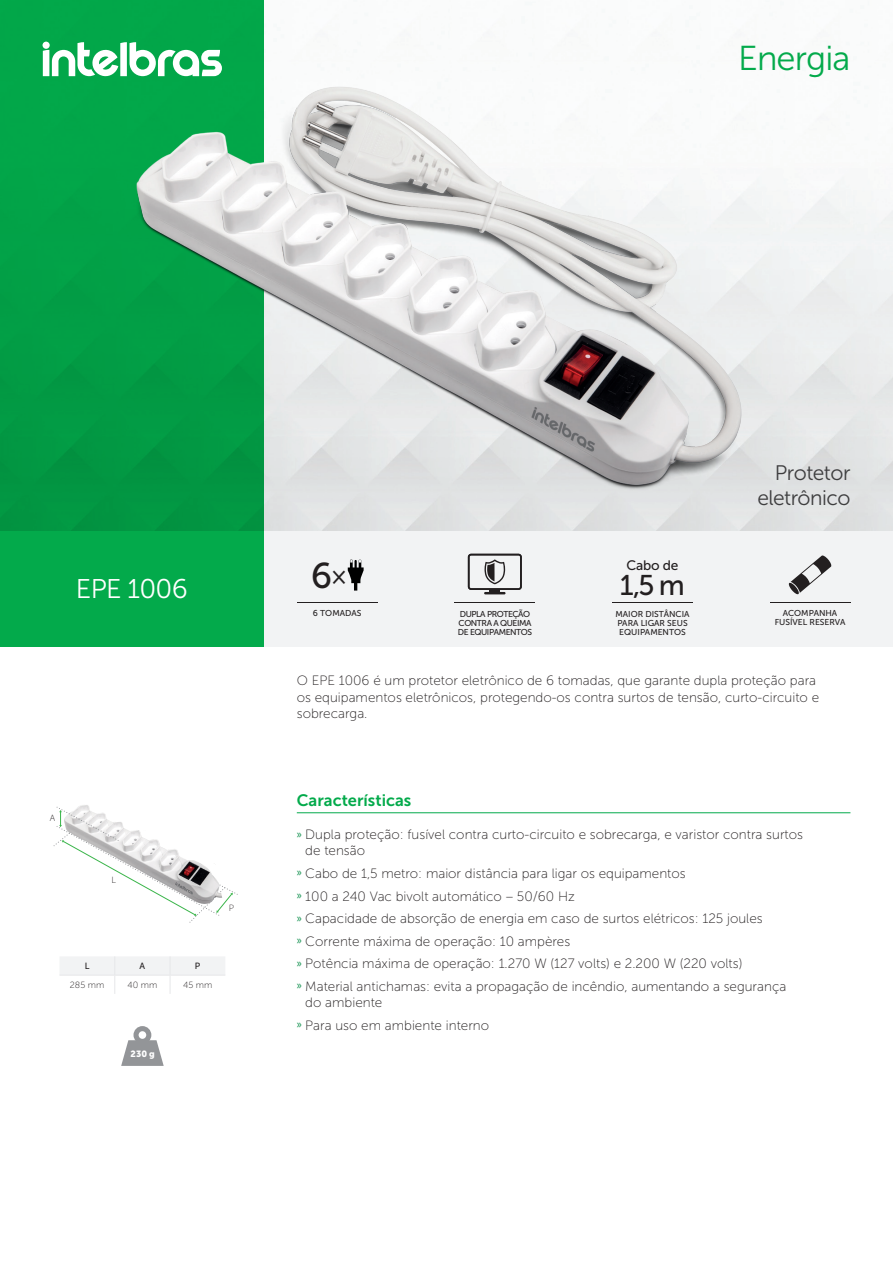
<style>
.page{position:relative;width:893px;height:1263px;background:#fff}
.page>*{position:absolute;margin:0;border:0;box-sizing:border-box;transform-origin:0 0}
.t1{font:35.85px "Museo Sans 500";color:#231f20}
.Nome_da_Família{font:34.5px "Museo Sans 300";letter-spacing:-.025em;color:#03aa4b}
.t2{font:28.5px "Museo Sans 500";color:#231f20}
.Nome_do_Produto{font:27px "Museo Sans 300";letter-spacing:-.025em;color:#fff}
.Descrição_do_Produto{font:21px "Museo Sans 300";letter-spacing:-.025em;color:#3e3e3f}
.Título{font:16.5px "Museo Sans 700";color:#03aa4b}
.t3{font:13.65px "Museo Sans 500";letter-spacing:-.015em;color:#231f20}
.Texto{font:13.5px/16.5px "Museo Sans 100";color:#231f20}
.Medidas{font:9px "Museo Sans 100";letter-spacing:.015em;color:#231f20}
.Peso{font:9px "Museo Sans 900";color:#fff}
.Medidas_Título{font:9px "Museo Sans 500";color:#231f20}
.t4{font:8.55px/9.1px "Museo Sans 500";color:#231f20;text-align:center}
.t5{font:8.55px/9.1px "Museo Sans 500";letter-spacing:-.05em;color:#231f20}
.s1{font-size:23.55px}
.s2{font-family:"Myriad Pro";font-size:12px;color:#078c47}
</style>
<div class="page">
<div style="left:0;top:0;width:264px;height:592px;background:#02a147"></div>
<div style="left:263px;top:532px;width:630px;height:115px;background:#f2f3f4"></div>
<div style="left:0;top:532px;width:264px;height:115px;background:#03aa4b"></div>
<svg style="left:43px;top:42px;width:179px;height:35px"></svg>
<hr style="left:297px;top:812px;width:553px;height:1px;background:#03aa4b">
<svg style="left:60px;top:956px;width:165px;height:38px"></svg>
<svg style="left:54px;top:807px;width:184px;height:116px"></svg>
<svg style="left:121px;top:1026px;width:43px;height:40px"></svg>
<hr style="left:770px;top:602px;width:80px;height:1px;background:#231f20">
<svg style="left:788px;top:555px;width:44px;height:40px"></svg>
<hr style="left:612px;top:602px;width:81px;height:1px;background:#231f20">
<hr style="left:297px;top:602px;width:81px;height:1px;background:#231f20">
<svg style="left:348px;top:559px;width:16px;height:31px"></svg>
<img style="left:134px;top:86px;width:625px;height:419px">
<hr style="left:454px;top:602px;width:81px;height:1px;background:#231f20">
<hr style="left:484px;top:592px;width:21px;height:2px;background:#231f20">
<svg style="left:468px;top:554px;width:54px;height:38px"></svg>
<p class="Nome_da_Família" style="left:738px;top:39px;width:114px">Energia</p>
<p class="Nome_do_Produto" style="left:76px;top:574px;width:113px">EPE 1006</p>
<p class="Medidas" style="left:50px;top:813px;width:7px">A</p>
<p class="Medidas" style="left:112px;top:875px;width:6px">L</p>
<p class="Medidas" style="left:229px;top:903px;width:7px">P</p>
<p class="Medidas_Título" style="left:85px;top:961px;width:6px">L</p>
<p class="Medidas_Título" style="left:140px;top:961px;width:7px">A</p>
<p class="Medidas_Título" style="left:195px;top:961px;width:7px">P</p>
<p class="Medidas" style="left:70px;top:980px;width:36px">285 mm</p>
<p class="Medidas" style="left:127px;top:980px;width:32px">40 mm</p>
<p class="Medidas" style="left:183px;top:980px;width:31px">45 mm</p>
<p class="Peso" style="left:131px;top:1048px;width:26px">230 g</p>
<p class="t1" style="left:311px;top:556px;width:37px">6<span class="s1">×</span></p>
<p class="t4" style="left:313px;top:609px;width:50px">6 TOMADAS</p>
<p class="t5" style="left:458px;top:609px;width:76px">DUPLA PROTEÇÃO<br>CONTRA A QUEIMA<br>DE EQUIPAMENTOS</p>
<p class="t3" style="left:626px;top:557px;width:53px">Cabo de</p>
<p class="t2" style="left:620px;top:569px;width:66px">1,5 m</p>
<p class="t4" style="left:615px;top:609px;width:76px;text-align:left">MAIOR DISTÂNCIA<br>PARA LIGAR SEUS<br>EQUIPAMENTOS</p>
<p class="Descrição_do_Produto" style="left:775px;top:461px;width:77px">Protetor</p>
<p class="Descrição_do_Produto" style="left:757px;top:486px;width:95px">eletrônico</p>
<p class="t4" style="left:775px;top:609px;width:72px">ACOMPANHA<br>FUSÍVEL RESERVA</p>
<p class="Texto" style="left:297px;top:673px;width:524px">O EPE 1006 é um protetor eletrônico de 6 tomadas, que garante dupla proteção para os equipamentos eletrônicos, protegendo-os contra surtos de tensão, curto-circuito e sobrecarga.</p>
<p class="Título" style="left:297px;top:791px;width:116px">Características</p>
<p class="Texto" style="left:305px;top:827px;width:499px;text-indent:-9px"><span class="s2">»</span> Dupla proteção: fusível contra curto-circuito e sobrecarga, e varistor contra surtos de tensão</p>
<p class="Texto" style="left:297px;top:865px;width:390px"><span class="s2">»</span> Cabo de 1,5 metro: maior distância para ligar os equipamentos</p>
<p class="Texto" style="left:297px;top:888px;width:280px"><span class="s2">»</span> 100 a 240 Vac bivolt automático – 50/60 Hz</p>
<p class="Texto" style="left:297px;top:910px;width:467px"><span class="s2">»</span> Capacidade de absorção de energia em caso de surtos elétricos: 125 joules</p>
<p class="Texto" style="left:297px;top:933px;width:275px"><span class="s2">»</span> Corrente máxima de operação: 10 ampères</p>
<p class="Texto" style="left:297px;top:955px;width:447px"><span class="s2">»</span> Potência máxima de operação: 1.270 W (127 volts) e 2.200 W (220 volts)</p>
<p class="Texto" style="left:305px;top:978px;width:483px;text-indent:-9px"><span class="s2">»</span> Material antichamas: evita a propagação de incêndio, aumentando a segurança do ambiente</p>
<p class="Texto" style="left:297px;top:1017px;width:194px"><span class="s2">»</span> Para uso em ambiente interno</p>
</div>
